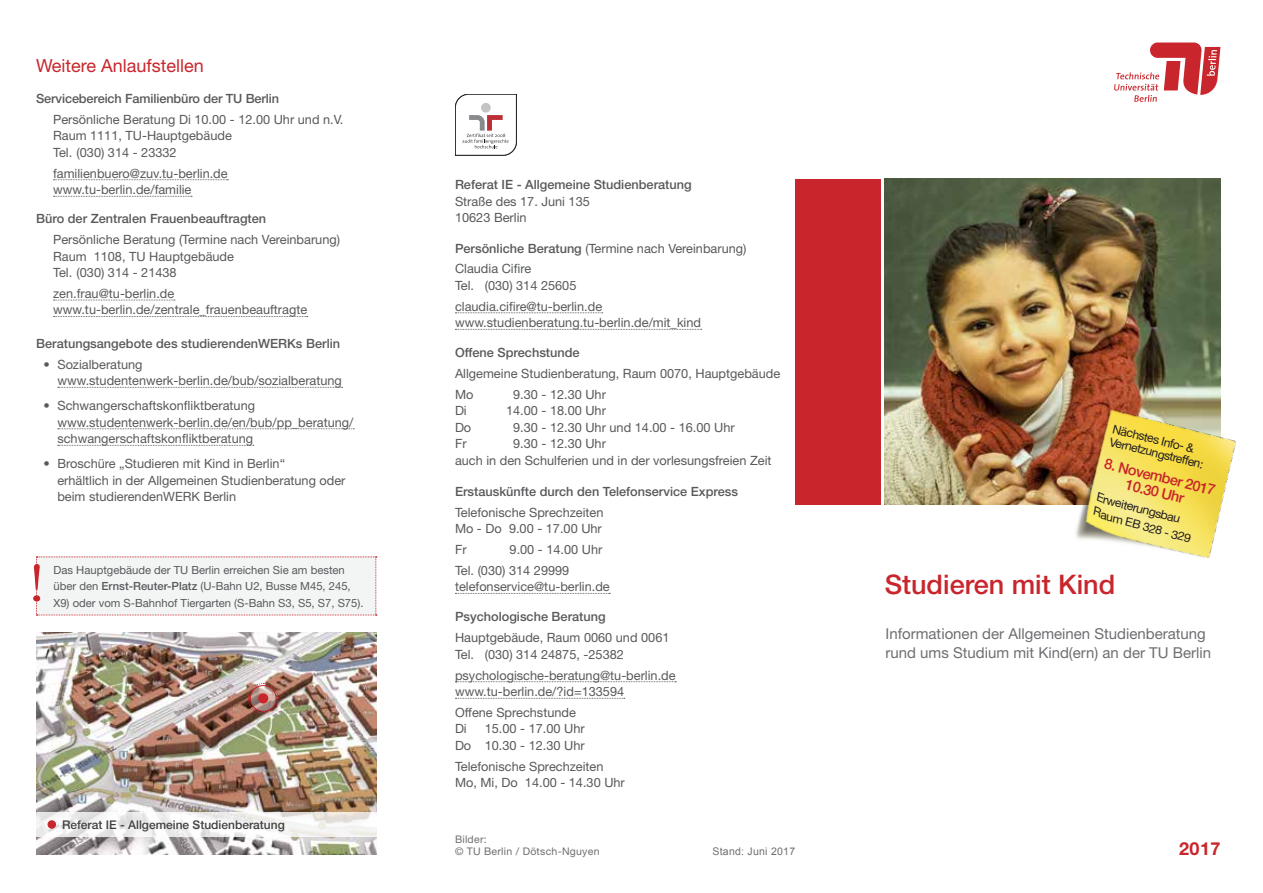
<style>
.page{position:relative;width:1263px;height:893px;background:#fff}
.page>*{position:absolute;margin:0;border:0;box-sizing:border-box;transform-origin:0 0}
.t1{font:500 27px "Helvetica Neue LT Pro";color:#c9252c}
.t2{font:18px "Helvetica Neue LT Pro";color:#c9252c}
.t3{font:700 18px "Helvetica Neue LT Pro";color:#c9252c}
.t4{font:15px/19.5px "Helvetica Neue LT Pro";color:#6d6e71}
.t5{font:500 14.55px "Helvetica Neue LT Pro";color:#c9252c}
.t6{font:12.75px/16.5px "Helvetica Neue LT Pro";color:#58595b}
.t7{font:500 12.75px "Helvetica Neue LT Pro";color:#58595b}
.t8{font:12.15px/13px "Helvetica Neue LT Pro";color:#231f20}
.t9{font:500 12px "Helvetica Neue LT Pro";color:#414042}
.t10{font:12px "Helvetica Neue LT Pro";color:#231f20;scale:1.04 1}
.t11{font:11.85px "Helvetica Neue LT Pro";color:#231f20;scale:1.05 1}
.t12{font:11.25px/16.5px "Helvetica Neue LT Pro";color:#58595b}
.t13{font:10.5px/12px "Helvetica Neue LT Pro";letter-spacing:.025em;color:#6d6e71}
.t14{font:10.5px "Arial";letter-spacing:.025em;color:#6d6e71}
.s1{font-weight:500}
</style>
<div class="page">
<img style="left:885px;top:179px;width:335px;height:326px">
<img style="left:36px;top:633px;width:340px;height:222px">
<svg style="left:247px;top:683px;width:32px;height:31px"></svg>
<div style="left:795px;top:179px;width:43px;height:326px;background:#c9252c"></div>
<svg style="left:455px;top:312px;width:148px;height:1px"></svg>
<svg style="left:455px;top:329px;width:248px;height:1px"></svg>
<svg style="left:455px;top:593px;width:156px;height:1px"></svg>
<svg style="left:455px;top:681px;width:221px;height:1px"></svg>
<svg style="left:455px;top:698px;width:170px;height:1px"></svg>
<svg style="left:54px;top:179px;width:174px;height:1px"></svg>
<svg style="left:54px;top:196px;width:138px;height:1px"></svg>
<svg style="left:54px;top:300px;width:121px;height:1px"></svg>
<svg style="left:54px;top:316px;width:254px;height:1px"></svg>
<svg style="left:58px;top:387px;width:285px;height:1px"></svg>
<svg style="left:58px;top:428px;width:296px;height:1px"></svg>
<svg style="left:58px;top:445px;width:196px;height:1px"></svg>
<svg style="left:36px;top:812px;width:340px;height:24px"></svg>
<div style="left:48px;top:820px;width:8px;height:9px;background:#c9252c;border-radius:50%"></div>
<svg style="left:33px;top:557px;width:344px;height:59px"></svg>
<img style="left:1065px;top:408px;width:15px;height:131px">
<img style="left:1080px;top:408px;width:156px;height:150px">
<svg style="left:455px;top:94px;width:62px;height:62px"></svg>
<svg style="left:1114px;top:43px;width:106px;height:59px"></svg>
<div style="left:838px;top:179px;width:42px;height:326px;background:#c9252c"></div>
<svg style="left:1094px;top:492px;width:22px;height:30px"></svg>
<h2 class="t2" style="left:36px;top:54px;width:169px">Weitere Anlaufstellen</h2>
<p class="t7" style="left:36px;top:91px;width:244px">Servicebereich Familienbüro der TU Berlin</p>
<p class="t6" style="left:53px;top:111px;width:292px">Persönliche Beratung Di 10.00 - 12.00 Uhr und n.V.<br>Raum 1111, TU-Hauptgebäude<br>Tel. (030) 314 - 23332</p>
<p class="t6" style="left:53px;top:164px;width:176px">familienbuero@zuv.tu-berlin.de www.tu-berlin.de/familie</p>
<p class="t7" style="left:36px;top:211px;width:232px">Büro der Zentralen Frauenbeauftragten</p>
<p class="t6" style="left:53px;top:231px;width:288px">Persönliche Beratung (Termine nach Vereinbarung)<br>Raum 1108, TU Hauptgebäude<br>Tel. (030) 314 - 21438</p>
<p class="t6" style="left:53px;top:285px;width:256px">zen.frau@tu-berlin.de www.tu-berlin.de/zentrale_frauenbeauftragte</p>
<p class="t7" style="left:36px;top:336px;width:305px">Beratungsangebote des studierendenWERKs Berlin</p>
<p class="t6" style="left:57px;top:355px;width:286px;text-indent:-14px">• Sozialberatung www.studentenwerk-berlin.de/bub/sozialberatung</p>
<p class="t6" style="left:57px;top:397px;width:298px;text-indent:-14px">• Schwangerschaftskonfliktberatung www.studentenwerk-berlin.de/en/bub/pp_beratung/ schwangerschaftskonfliktberatung</p>
<p class="t6" style="left:57px;top:455px;width:290px;text-indent:-14px">• Broschüre „Studieren mit Kind in Berlin“<br>erhältlich in der Allgemeinen Studienberatung oder beim studierendenWERK Berlin</p>
<p class="t12" style="left:54px;top:561px;width:311px">Das Hauptgebäude der TU Berlin erreichen Sie am besten über den <span class="s1">Ernst-Reuter-Platz</span> (U-Bahn U2, Busse M45, 245,<br>X9) oder vom S-Bahnhof Tiergarten (S-Bahn S3, S5, S7, S75).</p>
<p class="t9" style="left:62px;top:817px;width:224px">Referat IE - Allgemeine Studienberatung</p>
<p class="t7" style="left:455px;top:177px;width:238px">Referat IE - Allgemeine Studienberatung</p>
<p class="t6" style="left:455px;top:193px;width:136px">Straße des 17. Juni 135<br>10623 Berlin</p>
<p class="t6" style="left:455px;top:237px;width:293px;line-height:20.7px"><span class="s1">Persönliche Beratung</span> (Termine nach Vereinbarung)<br>Claudia Cifire</p>
<p class="t6" style="left:455px;top:275px;width:149px;line-height:20.7px">Tel. (030) 314 25605 claudia.cifire@tu-berlin.de</p>
<p class="t6" style="left:455px;top:314px;width:248px">www.studienberatung.tu-berlin.de/mit_kind</p>
<p class="t7" style="left:455px;top:345px;width:126px">Offene Sprechstunde</p>
<p class="t6" style="left:455px;top:363px;width:327px;line-height:20.7px">Allgemeine Studienberatung, Raum 0070, Hauptgebäude<br>Mo</p>
<p class="t6" style="left:513px;top:386px;width:94px">9.30 - 12.30 Uhr</p>
<p class="t6" style="left:455px;top:402px;width:13px">Di</p>
<p class="t6" style="left:506px;top:402px;width:101px">14.00 - 18.00 Uhr</p>
<p class="t6" style="left:455px;top:419px;width:18px">Do</p>
<p class="t6" style="left:513px;top:419px;width:223px">9.30 - 12.30 Uhr und 14.00 - 16.00 Uhr</p>
<p class="t6" style="left:455px;top:435px;width:13px">Fr</p>
<p class="t6" style="left:455px;top:435px;width:318px;text-indent:58px">9.30 - 12.30 Uhr<br>auch in den Schulferien und in der vorlesungsfreien Zeit</p>
<p class="t7" style="left:455px;top:484px;width:284px">Erstauskünfte durch den Telefonservice Express</p>
<p class="t6" style="left:455px;top:503px;width:150px">Telefonische Sprechzeiten<br>Mo - Do 9.00 - 17.00 Uhr</p>
<p class="t6" style="left:455px;top:541px;width:13px">Fr</p>
<p class="t6" style="left:455px;top:539px;width:149px;line-height:20.7px;text-indent:55px">9.00 - 14.00 Uhr<br>Tel. (030) 314 29999</p>
<p class="t6" style="left:455px;top:578px;width:156px">telefonservice@tu-berlin.de</p>
<p class="t7" style="left:455px;top:609px;width:152px">Psychologische Beratung</p>
<p class="t6" style="left:455px;top:629px;width:216px">Hauptgebäude, Raum 0060 und 0061<br>Tel. (030) 314 24875, -25382</p>
<p class="t6" style="left:455px;top:666px;width:222px">psychologische-beratung@tu-berlin.de www.tu-berlin.de/?id=133594</p>
<p class="t6" style="left:455px;top:704px;width:122px">Offene Sprechstunde<br>Di</p>
<p class="t6" style="left:455px;top:720px;width:131px;text-align:right">15.00 - 17.00 Uhr<br>Do 10.30 - 12.30 Uhr</p>
<p class="t6" style="left:455px;top:757px;width:171px">Telefonische Sprechzeiten<br>Mo, Mi, Do 14.00 - 14.30 Uhr</p>
<p class="t13" style="left:455px;top:833px;width:146px">Bilder:<br>© TU Berlin / Dötsch-Nguyen</p>
<p class="t14" style="left:712px;top:844px;width:84px">Stand: Juni 2017</p>
<p class="t8" style="left:1114px;top:422px;width:98px;rotate:14deg">Nächstes Info- &amp;<br>Vernetzungstreffen:</p>
<p class="t10" style="left:1117px;top:495px;width:66px;rotate:14deg">eiterungsbau</p>
<p class="t5" style="left:1107px;top:454px;width:115px;rotate:14deg">8. November 2017</p>
<p class="t11" style="left:1115px;top:511px;width:78px;rotate:15deg">m EB 328 - 329</p>
<p class="t5" style="left:1128px;top:475px;width:62px;rotate:14deg">10.30 Uhr</p>
<h1 class="t1" style="left:885px;top:568px;width:232px">Studieren mit Kind</h1>
<p class="t4" style="left:885px;top:623px;width:327px">Informationen der Allgemeinen Studienberatung rund ums Studium mit Kind(ern) an der TU Berlin</p>
<h2 class="t3" style="left:1179px;top:837px;width:43px">2017</h2>
</div>
